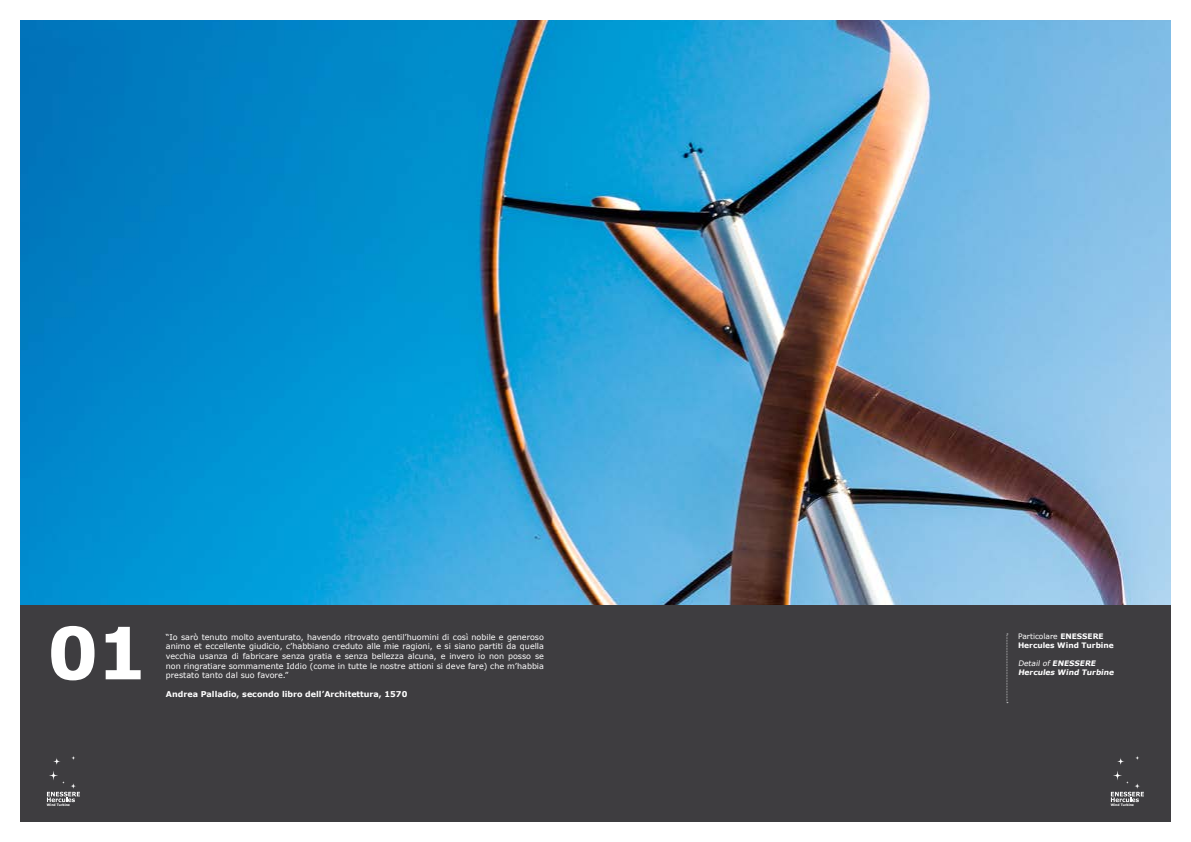
<style>
.page{position:relative;width:1191px;height:842px;background:#fff}
.page>*{position:absolute;margin:0;border:0;box-sizing:border-box;transform-origin:0 0}
.t1{font:700 72px "Verdana";color:#fff}
.t2{font:8px/9.6px "Verdana";color:#fff;text-align:justify}
.t3{font:700 8px "Verdana";color:#fff}
.t4{font:700 7.5px/9px "Verdana";color:#fff}
.t5{font:italic 700 7.5px/9px "Verdana";color:#fff}
.t6{font:700 3.3px "Verdana";color:#fff;scale:.94 1}
.s1{font-weight:400}
</style>
<div class="page">
<div style="left:0;top:604px;width:1191px;height:238px;background:#3e3d40"></div>
<svg style="left:1110px;top:756px;width:33px;height:46px"></svg>
<svg style="left:47px;top:756px;width:33px;height:46px"></svg>
<svg style="left:1006px;top:634px;width:2px;height:69px"></svg>
<img style="left:21px;top:21px;width:1149px;height:584px">
<div style="left:0;top:0;width:1191px;height:842px;border:20px solid #fff"></div>
<h1 class="t1" style="left:47px;top:602px;width:102px">01</h1>
<p class="t2" style="left:166px;top:632px;width:379px">“Io sarò tenuto molto aventurato, havendo ritrovato gentil’huomini di così nobile e generoso animo et eccellente giudicio, c’habbiano creduto alle mie ragioni, e si siano partiti da quella vecchia usanza di fabricare senza gratia e senza bellezza alcuna, e invero io non posso se non ringratiare sommamente Iddio (come in tutte le nostre attioni si deve fare) che m’habbia prestato tanto dal suo favore.”</p>
<p class="t3" style="left:166px;top:689px;width:243px">Andrea Palladio, secondo libro dell’Architettura, 1570</p>
<p class="t4" style="left:1018px;top:632px;width:97px"><span class="s1">Particolare</span> ENESSERE<br>Hercules Wind Turbine</p>
<p class="t5" style="left:1018px;top:659px;width:99px"><span class="s1">Detail of</span> ENESSERE<br>Hercules Wind Turbine</p>
<p class="t6" style="left:47px;top:802px;width:26px">Wind Turbine</p>
<p class="t6" style="left:1110px;top:802px;width:26px">Wind Turbine</p>
</div>
